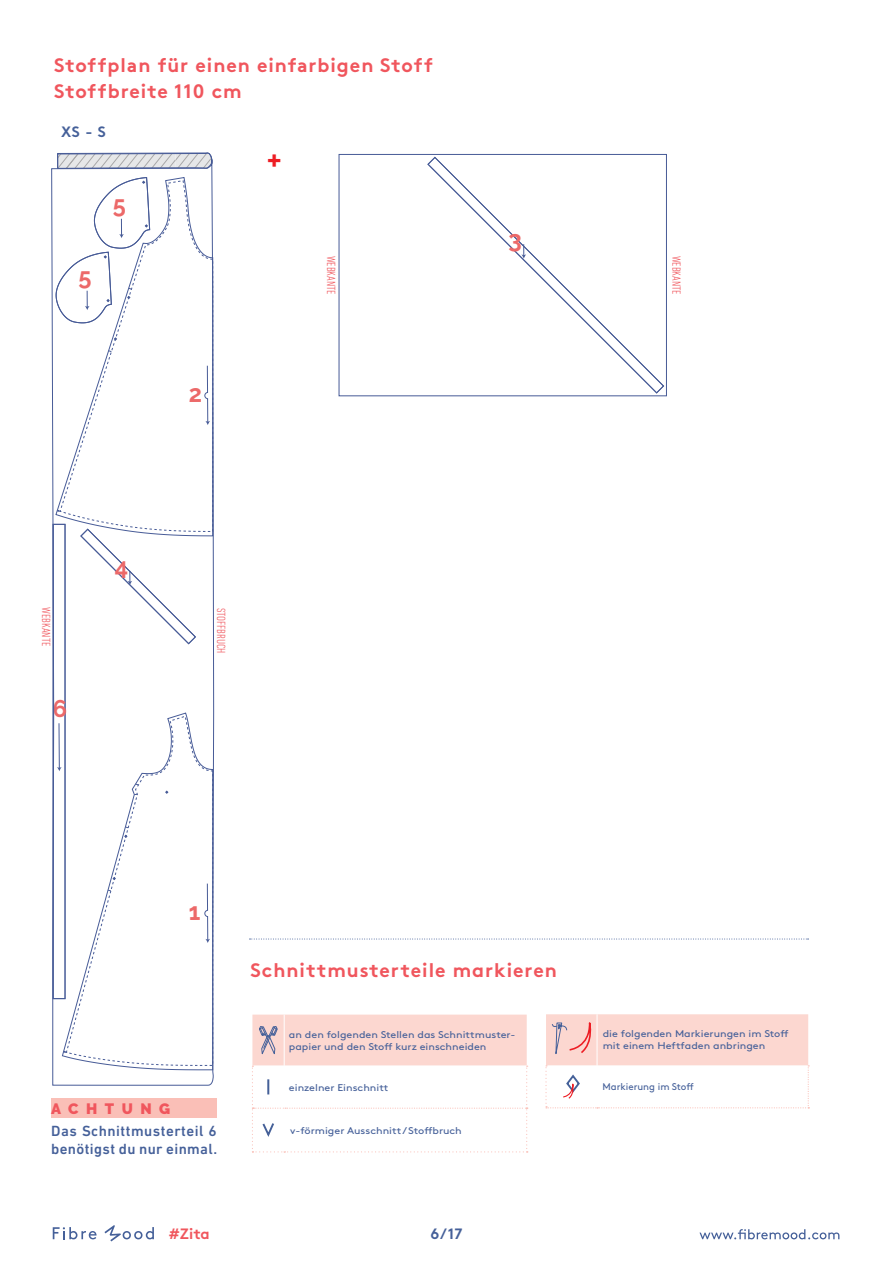
<style>
.page{position:relative;width:893px;height:1263px;background:#fff}
.page>*{position:absolute;margin:0;border:0;box-sizing:border-box;transform-origin:0 0}
.t1{font:700 27px "DIN Next LT Pro";color:#ed1d24}
.t2{font:700 24.45px "Raleway";color:#ec6969}
.t3{font:700 24px "Raleway";color:#ec6969}
.t4{font:700 19.5px/25.5px "Brown";letter-spacing:.05em;color:#f0565d}
.t5{font:500 15px/18px "DIN Next LT Pro";letter-spacing:.03em;color:#456099}
.t6{font:700 15px "Brown";color:#456099}
.t7{font:900 15px "Raleway";letter-spacing:.5em;color:#f0565d}
.t8{font:700 15px "Brown";color:#f0565d}
.t9{font:300 condensed 12px "DIN Next LT Pro";color:#f0565d}
.t10{font:9.75px/12px "Brown";color:#456099;scale:1.11 1}
.t11{font:9.75px "Brown";color:#456099}
</style>
<div class="page">
<svg style="left:699px;top:1229px;width:140px;height:10px"></svg>
<svg style="left:53px;top:1227px;width:44px;height:12px"></svg>
<svg style="left:104px;top:1225px;width:50px;height:16px"></svg>
<svg style="left:51px;top:152px;width:164px;height:934px"></svg>
<svg style="left:427px;top:156px;width:237px;height:238px"></svg>
<div style="left:339px;top:154px;width:328px;height:242px;border:1px solid #475b97"></div>
<svg style="left:521px;top:243px;width:5px;height:16px"></svg>
<div style="left:51px;top:1098px;width:166px;height:19px;background:#fabfb7"></div>
<svg style="left:249px;top:939px;width:559px;height:1px"></svg>
<svg style="left:252px;top:1014px;width:276px;height:138px"></svg>
<svg style="left:545px;top:1014px;width:264px;height:94px"></svg>
<h3 class="t4" style="left:54px;top:51px;width:381px">Stoffplan für einen einfarbigen Stoff<br>Stoffbreite 110 cm</h3>
<h3 class="t6" style="left:61px;top:119px;width:46px">XS - S</h3>
<h1 class="t1" style="left:267px;top:143px;width:17px">+</h1>
<h3 class="t3" style="left:79px;top:263px;width:15px">5</h3>
<h3 class="t3" style="left:113px;top:191px;width:15px">5</h3>
<h3 class="t3" style="left:189px;top:380px;width:15px">2</h3>
<h3 class="t3" style="left:115px;top:552px;width:15px">4</h3>
<p class="t9" style="left:53px;top:607px;width:41px;rotate:90deg">WEBKANTE</p>
<p class="t9" style="left:228px;top:607px;width:48px;rotate:90deg">STOFFBRUCH</p>
<h3 class="t3" style="left:53px;top:695px;width:16px">6</h3>
<h2 class="t2" style="left:508px;top:225px;width:15px">3</h2>
<p class="t9" style="left:338px;top:256px;width:41px;rotate:90deg">WEBKANTE</p>
<p class="t9" style="left:683px;top:256px;width:41px;rotate:90deg">WEBKANTE</p>
<h3 class="t3" style="left:189px;top:898px;width:13px">1</h3>
<h3 class="t7" style="left:51px;top:1100px;width:121px">ACHTUNG</h3>
<h3 class="t5" style="left:51px;top:1122px;width:167px">Das Schnittmusterteil 6 benötigst du nur einmal.</h3>
<h3 class="t4" style="left:250px;top:955px;width:308px">Schnittmusterteile markieren</h3>
<p class="t10" style="left:289px;top:1027px;width:206px">an den folgenden Stellen das Schnittmuster&shy;papier und den Stoff kurz einschneiden</p>
<p class="t10" style="left:289px;top:1080px;width:91px">einzelner Einschnitt</p>
<p class="t10" style="left:290px;top:1123px;width:156px">v-förmiger Ausschnitt / Stoffbruch</p>
<p class="t10" style="left:603px;top:1027px;width:169px">die folgenden Markierungen im Stoff mit einem Heftfaden anbringen</p>
<p class="t11" style="left:602px;top:1079px;width:93px">Markierung im Stoff</p>
<h3 class="t8" style="left:169px;top:1222px;width:42px">#Zita</h3>
<h3 class="t6" style="left:431px;top:1221px;width:33px">6/17</h3>
</div>
